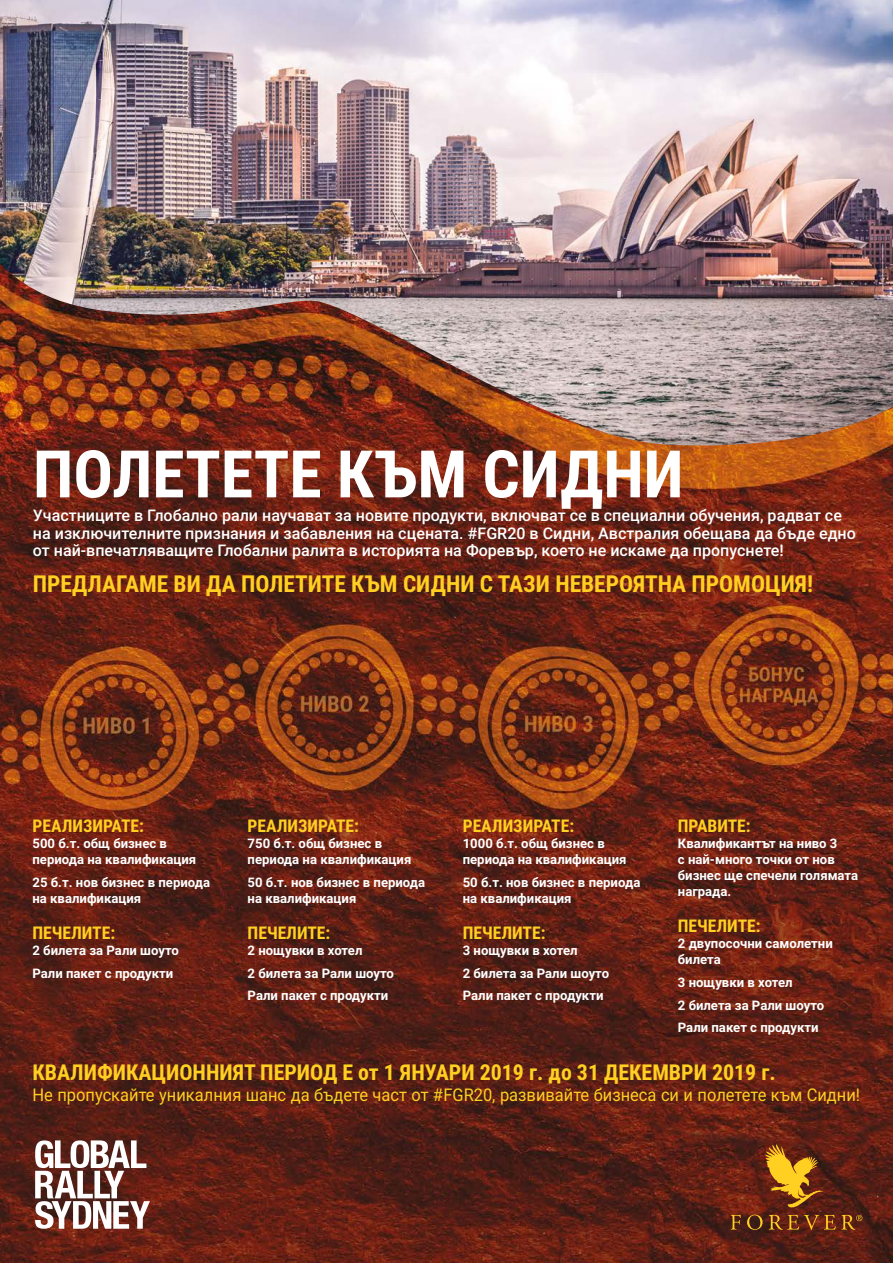
<style>
.page{position:relative;width:893px;height:1263px;background:#fff}
.page>*{position:absolute;margin:0;border:0;box-sizing:border-box;transform-origin:0 0}
.t1{font:700 65.7px "Roboto 2014 Condensed";color:#fff}
.t2{font:700 23.4px "Roboto 2014 Condensed";color:#ffcf21}
.t3{font:700 21.9px "Roboto 2014 Condensed";color:#ffcf21}
.t4{font:17.55px "Roboto 2014";color:#ffcf21;scale:.94 1}
.t5{font:700 17.55px "Roboto 2014 Condensed";color:#ffcf21}
.t6{font:500 16.05px/17.5px "Roboto 2014";color:#fff}
.t7{font:700 13.2px/16px "Roboto 2014";color:#fff}
</style>
<div class="page">
<img style="left:0;top:447px;width:893px;height:816px">
<svg style="left:35px;top:1140px;width:115px;height:89px"></svg>
<svg style="left:731px;top:1215px;width:10px;height:14px"></svg>
<svg style="left:747px;top:1214px;width:16px;height:16px"></svg>
<svg style="left:769px;top:1215px;width:93px;height:15px"></svg>
<svg style="left:765px;top:1144px;width:58px;height:64px;background:#9c6219"></svg>
<img style="left:0;top:0;width:893px;height:447px">
<h1 class="t1" style="left:33px;top:428px;width:652px">ПОЛЕТЕТЕ КЪМ СИДНИ</h1>
<p class="t6" style="left:33px;top:506px;width:824px">Участниците в Глобално рали научават за новите продукти, включват се в специални обучения, радват се на изключителните признания и забавления на сцената. #FGR20 в Сидни, Австралия обещава да бъде едно от най-впечатляващите Глобални ралита в историята на Форевър, което не искаме да пропуснете!</p>
<h2 class="t2" style="left:33px;top:567px;width:782px">ПРЕДЛАГАМЕ ВИ ДА ПОЛЕТИТЕ КЪМ СИДНИ С ТАЗИ НЕВЕРОЯТНА ПРОМОЦИЯ!</h2>
<h3 class="t5" style="left:32px;top:814px;width:113px">РЕАЛИЗИРАТЕ:</h3>
<p class="t7" style="left:32px;top:835px;width:165px">500 б.т. общ бизнес в периода на квалификация</p>
<p class="t7" style="left:32px;top:874px;width:179px">25 б.т. нов бизнес в периода на квалификация</p>
<h3 class="t5" style="left:32px;top:920px;width:84px">ПЕЧЕЛИТЕ:</h3>
<p class="t7" style="left:32px;top:938px;width:148px;line-height:22.6px">2 билета за Рали шоуто<br>Рали пакет с продукти</p>
<h3 class="t5" style="left:248px;top:814px;width:113px">РЕАЛИЗИРАТЕ:</h3>
<p class="t7" style="left:248px;top:835px;width:165px">750 б.т. общ бизнес в периода на квалификация</p>
<p class="t7" style="left:248px;top:874px;width:179px">50 б.т. нов бизнес в периода на квалификация</p>
<h3 class="t5" style="left:248px;top:920px;width:84px">ПЕЧЕЛИТЕ:</h3>
<p class="t7" style="left:248px;top:938px;width:148px;line-height:22.6px">2 нощувки в хотел<br>2 билета за Рали шоуто<br>Рали пакет с продукти</p>
<h3 class="t5" style="left:463px;top:814px;width:113px">РЕАЛИЗИРАТЕ:</h3>
<p class="t7" style="left:463px;top:835px;width:165px">1000 б.т. общ бизнес в периода на квалификация</p>
<p class="t7" style="left:463px;top:874px;width:179px">50 б.т. нов бизнес в периода на квалификация</p>
<h3 class="t5" style="left:463px;top:920px;width:84px">ПЕЧЕЛИТЕ:</h3>
<p class="t7" style="left:463px;top:938px;width:148px;line-height:22.6px">3 нощувки в хотел<br>2 билета за Рали шоуто<br>Рали пакет с продукти</p>
<h3 class="t5" style="left:678px;top:814px;width:74px">ПРАВИТЕ:</h3>
<p class="t7" style="left:678px;top:835px;width:182px">Квалификантът на ниво 3<br>с най-много точки от нов бизнес ще спечели голямата награда.</p>
<h3 class="t5" style="left:678px;top:914px;width:84px">ПЕЧЕЛИТЕ:</h3>
<p class="t7" style="left:678px;top:935px;width:156px">2 двупосочни самолетни билета</p>
<p class="t7" style="left:678px;top:970px;width:148px;line-height:22.6px">3 нощувки в хотел<br>2 билета за Рали шоуто<br>Рали пакет с продукти</p>
<h3 class="t3" style="left:32px;top:1056px;width:745px">КВАЛИФИКАЦИОННИЯТ ПЕРИОД Е от 1 ЯНУАРИ 2019 г. до 31 ДЕКЕМВРИ 2019 г.</h3>
<h3 class="t4" style="left:32px;top:1083px;width:882px">Не пропускайте уникалния шанс да бъдете част от #FGR20, развивайте бизнеса си и полетете към Сидни!</h3>
</div>
